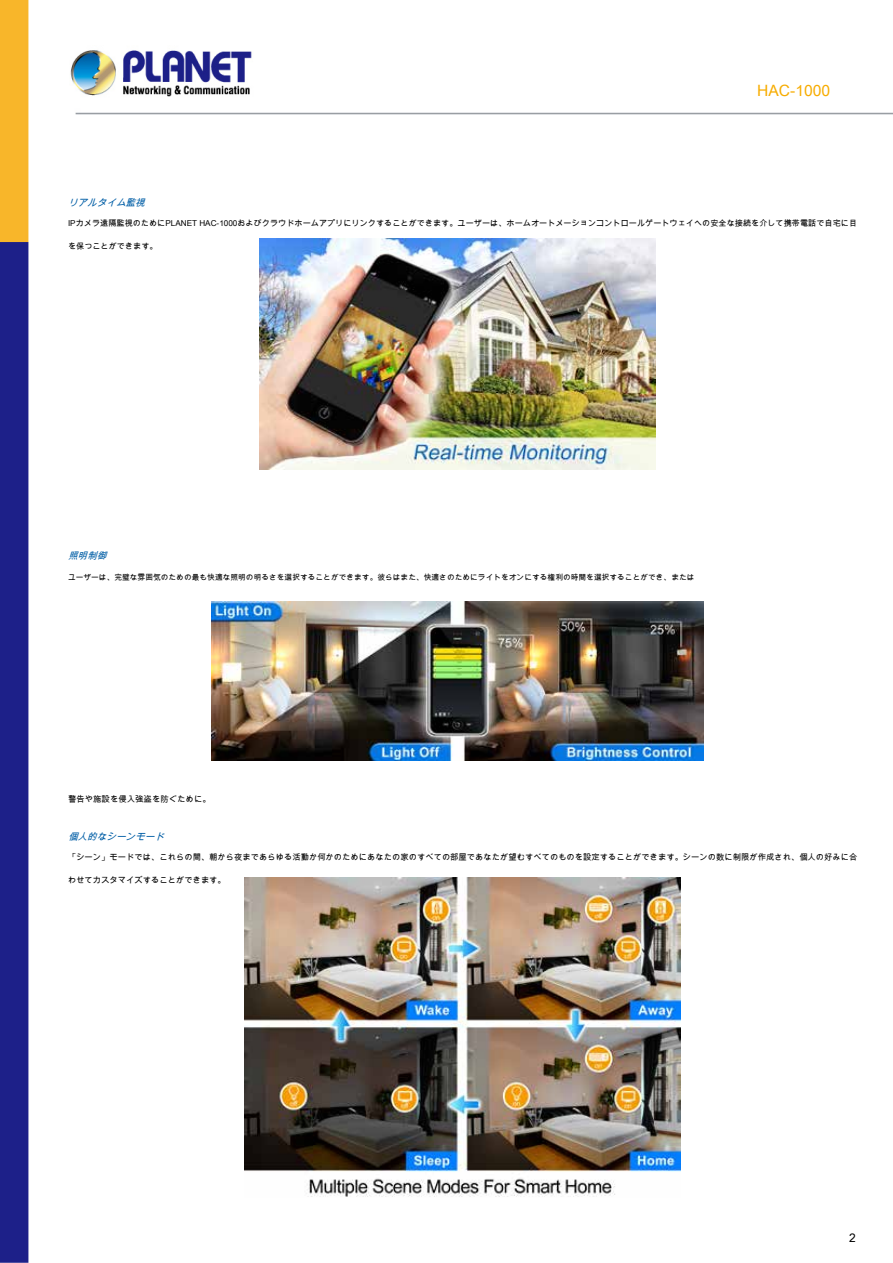
<style>
.page{position:relative;width:893px;height:1263px;background:#fff}
.page>*{position:absolute;margin:0;border:0;box-sizing:border-box;transform-origin:0 0}
.t1{font:15.6px "Arial Unicode MS";color:#f7ac00}
.t2{font:12px "Arial Unicode MS";color:#000}
.t3{font:italic 9.6px "Arial Unicode MS";color:#005ea6}
.t4{font:8.4px "Arial Unicode MS";color:#000}
.t5{font:8.25px "Arial Unicode MS";color:#000}
.t6{font:8.1px "Arial Unicode MS";color:#000}
.t7{font:7.8px "Arial Unicode MS";color:#000}
</style>
<div class="page">
<img style="left:0;top:0;width:893px;height:1263px">
<img style="left:259px;top:238px;width:397px;height:231px">
<img style="left:212px;top:601px;width:492px;height:160px">
<img style="left:244px;top:877px;width:437px;height:320px">
<h1 class="t1" style="left:757px;top:80px;width:74px">HAC-1000</h1>
<p class="t3" style="left:68px;top:196px;width:82px">リアルタイム監視</p>
<p class="t6" style="left:68px;top:218px;width:791px">IPカメラ遠隔監視のためにPLANET HAC-1000およびクラウドホームアプリにリンクすることができます。ユーザーは、ホームオートメーションコントロールゲートウェイへの安全な接続を介して携帯電話で自宅に目</p>
<p class="t6" style="left:68px;top:240px;width:91px">を保つことができます。</p>
<p class="t3" style="left:68px;top:549px;width:44px">照明制御</p>
<p class="t7" style="left:68px;top:571px;width:628px">ユーザーは、完璧な雰囲気のための最も快適な照明の明るさを選択することができます。彼らはまた、快適さのためにライトをオンにする権利の時間を選択することができ、または</p>
<p class="t4" style="left:68px;top:793px;width:144px">警告や施設を侵入強盗を防ぐために。</p>
<p class="t3" style="left:68px;top:829px;width:101px">個人的なシーンモード</p>
<p class="t5" style="left:68px;top:851px;width:791px">「シーン」モードでは、これらの間、朝から夜まであらゆる活動か何かのためにあなたの家のすべての部屋であなたが望むすべてのものを設定することができます。シーンの数に制限が作成され、個人の好みに合</p>
<p class="t5" style="left:68px;top:874px;width:159px">わせてカスタマイズすることができます。</p>
<h2 class="t2" style="left:849px;top:1229px;width:8px">2</h2>
</div>
